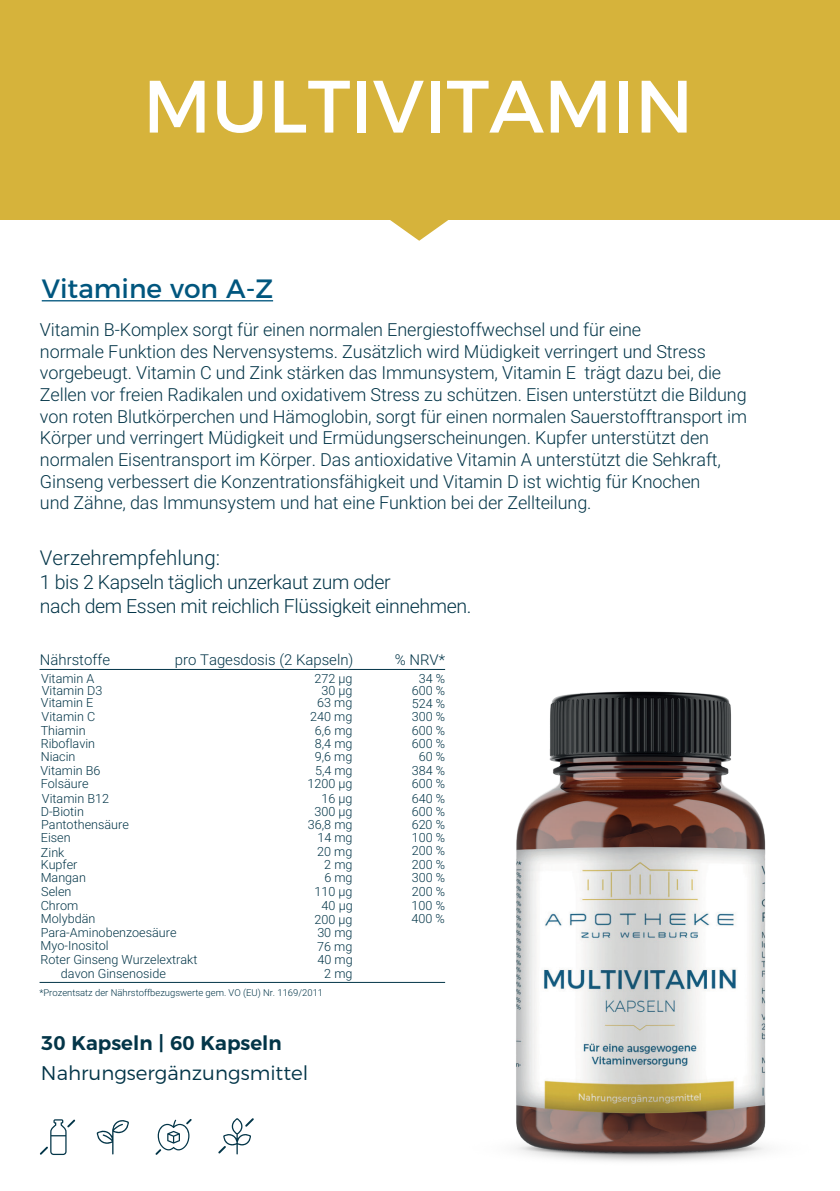
<style>
.page{position:relative;width:840px;height:1191px;background:#fff}
.page>*{position:absolute;margin:0;border:0;box-sizing:border-box;transform-origin:0 0}
.t1{font:74px "Montserrat";color:#fff}
.t2{font:26.4px "Montserrat";color:#00567e}
.t3{font:300 20.4px "Roboto";color:#033548}
.t4{font:300 19.8px "Montserrat";color:#033548}
.t5{font:600 19.8px "Montserrat";color:#033548}
.t6{font:300 19.6px/23.4px "Roboto";letter-spacing:-.02em;color:#033548}
.t7{font:300 18px/21.6px "Roboto";letter-spacing:-.005em;color:#033548}
.t8{font:300 15px "Roboto";color:#033548}
.t9{font:300 12.6px/13.4px "Roboto";color:#033548;text-align:center}
.t10{font:300 9.4px "Roboto";color:#033548}
</style>
<div class="page">
<div style="left:0;top:0;width:839px;height:219px;background:#d6b33b"></div>
<hr style="left:42px;top:300px;width:231px;height:1px;background:#00567e">
<svg style="left:218px;top:1118px;width:36px;height:36px"></svg>
<svg style="left:155px;top:1119px;width:37px;height:35px"></svg>
<svg style="left:97px;top:1120px;width:32px;height:34px"></svg>
<svg style="left:40px;top:1119px;width:35px;height:36px"></svg>
<svg style="left:244px;top:219px;width:349px;height:22px"></svg>
<hr style="left:40px;top:669px;width:405px;height:1px;background:#033548">
<hr style="left:40px;top:982px;width:405px;height:1px;background:#033548">
<img style="left:516px;top:691px;width:250px;height:471px">
<h1 class="t1" style="left:143px;top:47px;width:551px">MULTIVITAMIN</h1>
<h2 class="t2" style="left:42px;top:268px;width:233px">Vitamine von A-Z</h2>
<p class="t7" style="left:40px;top:318px;width:708px">Vitamin B-Komplex sorgt für einen normalen Energiestoffwechsel und für eine<br>normale Funktion des Nervensystems. Zusätzlich wird Müdigkeit verringert und Stress vorgebeugt. Vitamin C und Zink stärken das Immunsystem, Vitamin E trägt dazu bei, die Zellen vor freien Radikalen und oxidativem Stress zu schützen. Eisen unterstützt die Bildung von roten Blutkörperchen und Hämoglobin, sorgt für einen normalen Sauerstofftransport im Körper und verringert Müdigkeit und Ermüdungserscheinungen. Kupfer unterstützt den normalen Eisentransport im Körper. Das antioxidative Vitamin A unterstützt die Sehkraft, Ginseng verbessert die Konzentrationsfähigkeit und Vitamin D ist wichtig für Knochen<br>und Zähne, das Immunsystem und hat eine Funktion bei der Zellteilung.</p>
<p class="t3" style="left:40px;top:543px;width:182px">Verzehrempfehlung:</p>
<p class="t6" style="left:40px;top:570px;width:433px">1 bis 2 Kapseln täglich unzerkaut zum oder<br>nach dem Essen mit reichlich Flüssigkeit einnehmen.</p>
<p class="t8" style="left:40px;top:649px;width:72px">Nährstoffe</p>
<p class="t8" style="left:175px;top:649px;width:180px">pro Tagesdosis (2 Kapseln)</p>
<p class="t8" style="left:394px;top:649px;width:52px">% NRV*</p>
<p class="t9" style="left:41px;top:671px;width:55px">Vitamin A</p>
<p class="t9" style="left:314px;top:671px;width:40px">272 μg</p>
<p class="t9" style="left:42px;top:683px;width:62px">Vitamin D3</p>
<p class="t9" style="left:321px;top:683px;width:33px">30 µg</p>
<p class="t9" style="left:41px;top:696px;width:54px">Vitamin E</p>
<p class="t9" style="left:317px;top:696px;width:37px">63 mg</p>
<p class="t9" style="left:42px;top:709px;width:55px">Vitamin C</p>
<p class="t9" style="left:310px;top:709px;width:44px">240 mg</p>
<p class="t9" style="left:41px;top:723px;width:46px">Thiamin</p>
<p class="t9" style="left:315px;top:723px;width:39px">6,6 mg</p>
<p class="t9" style="left:41px;top:736px;width:56px">Riboflavin</p>
<p class="t9" style="left:315px;top:736px;width:39px">8,4 mg</p>
<p class="t9" style="left:41px;top:749px;width:36px">Niacin</p>
<p class="t9" style="left:314px;top:749px;width:39px">9,6 mg</p>
<p class="t9" style="left:40px;top:763px;width:62px">Vitamin B6</p>
<p class="t9" style="left:315px;top:763px;width:39px">5,4 mg</p>
<p class="t9" style="left:41px;top:776px;width:49px">Folsäure</p>
<p class="t9" style="left:307px;top:777px;width:46px">1200 µg</p>
<p class="t9" style="left:42px;top:791px;width:69px">Vitamin B12</p>
<p class="t9" style="left:321px;top:791px;width:33px">16 µg</p>
<p class="t9" style="left:41px;top:804px;width:45px">D-Biotin</p>
<p class="t9" style="left:314px;top:804px;width:40px">300 µg</p>
<p class="t9" style="left:41px;top:817px;width:89px">Pantothensäure</p>
<p class="t9" style="left:308px;top:817px;width:46px">36,8 mg</p>
<p class="t9" style="left:41px;top:830px;width:31px">Eisen</p>
<p class="t9" style="left:317px;top:830px;width:37px">14 mg</p>
<p class="t9" style="left:41px;top:845px;width:25px">Zink</p>
<p class="t9" style="left:317px;top:844px;width:37px">20 mg</p>
<p class="t9" style="left:41px;top:857px;width:38px">Kupfer</p>
<p class="t9" style="left:324px;top:857px;width:30px">2 mg</p>
<p class="t9" style="left:41px;top:870px;width:47px">Mangan</p>
<p class="t9" style="left:324px;top:870px;width:30px">6 mg</p>
<p class="t9" style="left:41px;top:884px;width:32px">Selen</p>
<p class="t9" style="left:314px;top:884px;width:40px">110 µg</p>
<p class="t9" style="left:41px;top:898px;width:39px">Chrom</p>
<p class="t9" style="left:321px;top:898px;width:33px">40 µg</p>
<p class="t9" style="left:41px;top:911px;width:56px">Molybdän</p>
<p class="t9" style="left:314px;top:912px;width:40px">200 µg</p>
<p class="t9" style="left:41px;top:925px;width:137px">Para-Aminobenzoesäure</p>
<p class="t9" style="left:317px;top:925px;width:37px">30 mg</p>
<p class="t9" style="left:41px;top:938px;width:69px">Myo-Inositol</p>
<p class="t9" style="left:317px;top:939px;width:37px">76 mg</p>
<p class="t9" style="left:40px;top:952px;width:158px">Roter Ginseng Wurzelextrakt</p>
<p class="t9" style="left:317px;top:952px;width:37px">40 mg</p>
<p class="t9" style="left:61px;top:966px;width:106px">davon Ginsenoside</p>
<p class="t9" style="left:324px;top:966px;width:30px">2 mg</p>
<p class="t10" style="left:39px;top:985px;width:285px">*Prozentsatz der Nährstoffbezugswerte gem. VO (EU) Nr. 1169/2011</p>
<p class="t5" style="left:41px;top:1026px;width:242px">30 Kapseln | 60 Kapseln</p>
<p class="t4" style="left:41px;top:1057px;width:269px">Nahrungsergänzungsmittel</p>
<p class="t9" style="left:411px;top:671px;width:35px">34 %<br>600 %<br>524 %<br>300 %<br>600 %<br>600 %<br>60 %<br>384 %<br>600 %<br>640 %<br>600 %<br>620 %<br>100 %<br>200 %<br>200 %<br>300 %<br>200 %<br>100 %</p>
<p class="t9" style="left:411px;top:911px;width:35px">400 %</p>
</div>
